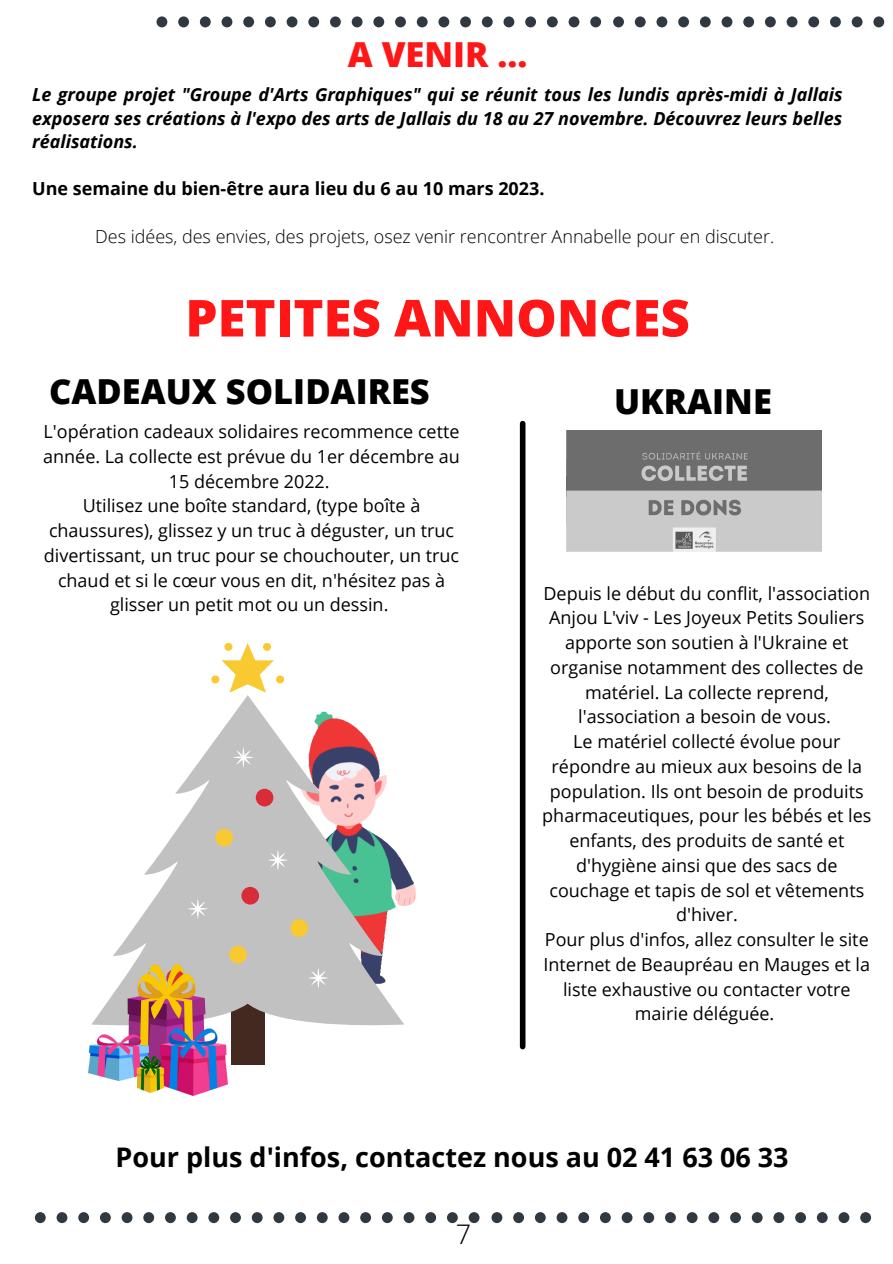
<style>
.page{position:relative;width:893px;height:1264px;background:#fff}
.page>*{position:absolute;margin:0;border:0;box-sizing:border-box;transform-origin:0 0}
.t1{font:800 51px "Open Sans";color:#ff1616}
.t2{font:800 34.5px "Open Sans";color:#000}
.t3{font:800 34.5px "Open Sans";color:#ff1616}
.t4{font:700 27px "Open Sans";color:#000}
.t5{font:300 27px "Open Sans";color:#000}
.t6{font:18px/24.8px "Open Sans";color:#000;text-align:center}
.t7{font:italic 700 18px/23.5px "Open Sans";color:#000;text-align:justify}
.t8{font:300 18px "Open Sans";color:#000}
.t9{font:700 18px "Open Sans";color:#000}
</style>
<div class="page">
<svg style="left:156px;top:16px;width:445px;height:11px"></svg>
<svg style="left:613px;top:16px;width:272px;height:11px"></svg>
<svg style="left:35px;top:1212px;width:444px;height:11px"></svg>
<svg style="left:491px;top:1212px;width:380px;height:11px"></svg>
<div style="left:520px;top:423px;width:5px;height:623px;background:#000"></div>
<img style="left:404px;top:864px;width:11px;height:42px">
<div style="left:231px;top:982px;width:33px;height:82px;background:#43291f"></div>
<svg style="left:113px;top:714px;width:291px;height:317px"></svg>
<svg style="left:166px;top:643px;width:163px;height:345px"></svg>
<img style="left:89px;top:964px;width:138px;height:131px">
<img style="left:567px;top:431px;width:254px;height:120px">
<h2 class="t3" style="left:347px;top:30px;width:181px">A VENIR ...</h2>
<p class="t7" style="left:32px;top:82px;width:812px">Le groupe projet "Groupe d'Arts Graphiques" qui se réunit tous les lundis après-midi à Jallais exposera ses créations à l'expo des arts de Jallais du 18 au 27 novembre. Découvrez leurs belles réalisations.</p>
<p class="t9" style="left:32px;top:176px;width:514px">Une semaine du bien-être aura lieu du 6 au 10 mars 2023.</p>
<p class="t8" style="left:95px;top:223px;width:680px">Des idées, des envies, des projets, osez venir rencontrer Annabelle pour en discuter.</p>
<h1 class="t1" style="left:185px;top:282px;width:506px">PETITES ANNONCES</h1>
<h2 class="t2" style="left:49px;top:367px;width:382px">CADEAUX SOLIDAIRES</h2>
<h2 class="t2" style="left:614px;top:377px;width:159px">UKRAINE</h2>
<p class="t6" style="left:43px;top:419px;width:418px">L'opération cadeaux solidaires recommence cette année. La collecte est prévue du 1er décembre au 15 décembre 2022.<br>Utilisez une boîte standard, (type boîte à chaussures), glissez y un truc à déguster, un truc divertissant, un truc pour se chouchouter, un truc chaud et si le cœur vous en dit, n'hésitez pas à glisser un petit mot ou un dessin.</p>
<p class="t6" style="left:542px;top:580px;width:330px">Depuis le début du conflit, l'association Anjou L'viv - Les Joyeux Petits Souliers apporte son soutien à l'Ukraine et organise notamment des collectes de matériel. La collecte reprend, l'association a besoin de vous.<br>Le matériel collecté évolue pour répondre au mieux aux besoins de la population. Ils ont besoin de produits pharmaceutiques, pour les bébés et les enfants, des produits de santé et d'hygiène ainsi que des sacs de couchage et tapis de sol et vêtements d'hiver.<br>Pour plus d'infos, allez consulter le site Internet de Beaupréau en Mauges et la liste exhaustive ou contacter votre mairie déléguée.</p>
<h3 class="t4" style="left:116px;top:1138px;width:674px">Pour plus d'infos, contactez nous au 02 41 63 06 33</h3>
<h3 class="t5" style="left:456px;top:1214px;width:17px">7</h3>
</div>
